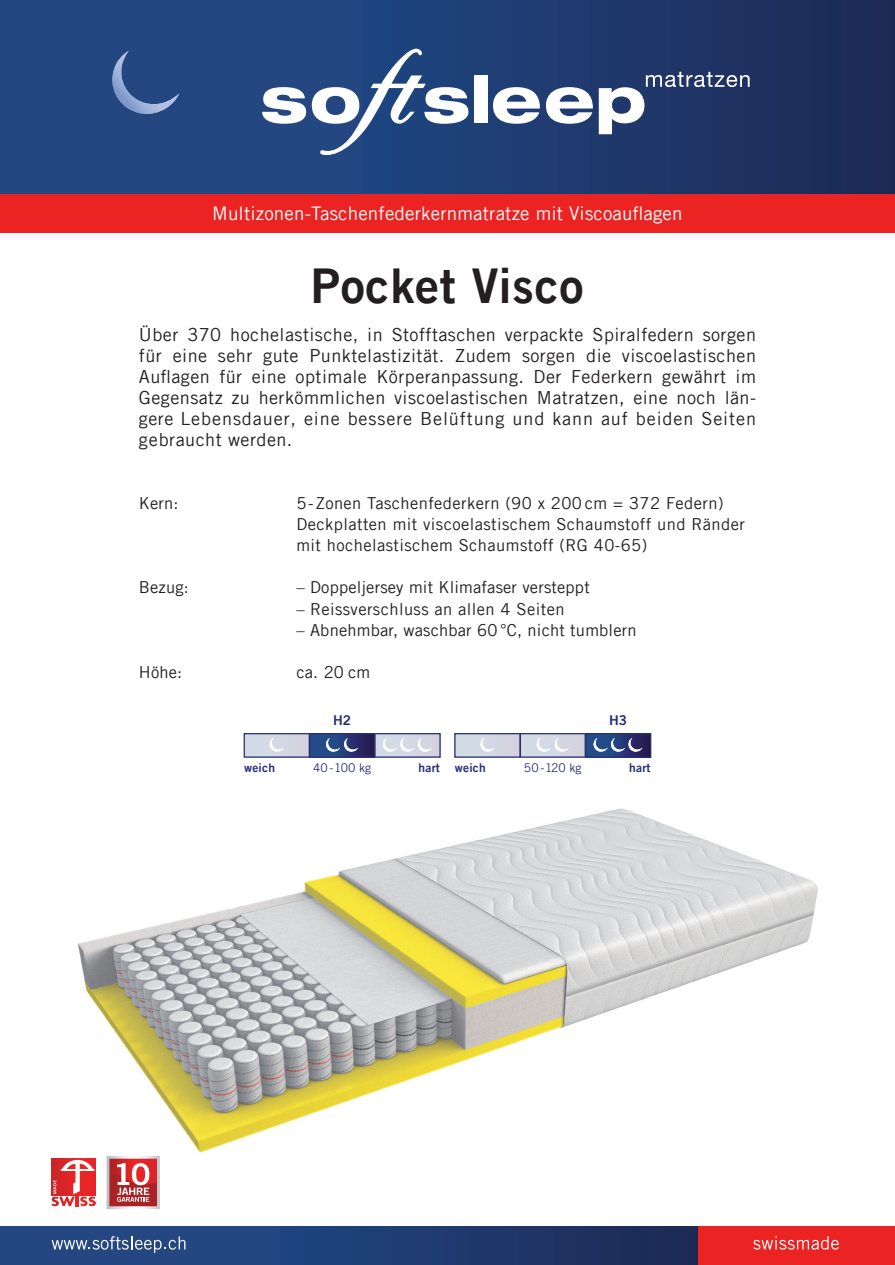
<style>
.page{position:relative;width:895px;height:1265px;background:#fff}
.page>*{position:absolute;margin:0;border:0;box-sizing:border-box;transform-origin:0 0}
.t1{font:48px "Trade Gothic LT Com Bd 2";letter-spacing:.015em;color:#231f20}
.t2{font:18.75px "Trade Gothic LT Com";letter-spacing:.01em;color:#fff}
.t3{font:18px/21px "Trade Gothic LT Com";letter-spacing:.05em;color:#231f20;text-align:justify}
.t4{font:16.5px/21px "Trade Gothic LT Com";letter-spacing:.025em;color:#231f20}
.t5{font:13.5px "Trade Gothic LT Com Bd 2";color:#2a2f78}
.t6{font:12px "Trade Gothic LT Com Bd 2";letter-spacing:.015em;color:#2a2f78}
.t7{font:12px "Trade Gothic LT Com";color:#2a2f78}
</style>
<div class="page">
<img style="left:77px;top:808px;width:741px;height:345px">
<svg style="left:52px;top:1158px;width:44px;height:1px"></svg>
<svg style="left:52px;top:1159px;width:44px;height:46px"></svg>
<svg style="left:106px;top:1156px;width:54px;height:52px;background:#ce6e70"></svg>
<div style="left:244px;top:733px;width:65px;height:24px;background:linear-gradient(to right,#d3deea,#d5d3de)"></div>
<svg style="left:375px;top:734px;width:63px;height:21px"></svg>
<svg style="left:310px;top:734px;width:64px;height:21px"></svg>
<div style="left:243px;top:732px;width:197px;height:25px;border:1px solid #2a2f78"></div>
<svg style="left:374px;top:733px;width:1px;height:24px"></svg>
<hr style="left:308px;top:733px;width:2px;height:24px;background:#2a2f78">
<svg style="left:382px;top:737px;width:49px;height:14px"></svg>
<svg style="left:325px;top:737px;width:33px;height:14px"></svg>
<svg style="left:269px;top:737px;width:15px;height:14px"></svg>
<div style="left:454px;top:733px;width:66px;height:24px;background:linear-gradient(to right,#d4deeb,#d6d3de)"></div>
<svg style="left:586px;top:734px;width:63px;height:21px"></svg>
<div style="left:520px;top:733px;width:65px;height:24px;background:linear-gradient(to right,#d4dfeb,#d6d4df)"></div>
<svg style="left:592px;top:737px;width:50px;height:14px"></svg>
<svg style="left:535px;top:737px;width:33px;height:14px"></svg>
<svg style="left:479px;top:737px;width:15px;height:14px"></svg>
<div style="left:454px;top:732px;width:197px;height:25px;border:1px solid #2a2f78"></div>
<hr style="left:584px;top:733px;width:2px;height:24px;background:#2a2f78">
<hr style="left:519px;top:733px;width:2px;height:24px;background:#2a2f78">
<div style="left:0;top:1225px;width:702px;height:39px;background:linear-gradient(to right,#254d8c,#1c2d5a)"></div>
<svg style="left:52px;top:1235px;width:133px;height:17px;background:#4f6a9a"></svg>
<div style="left:698px;top:1225px;width:196px;height:39px;background:#ec2323"></div>
<svg style="left:753px;top:1236px;width:85px;height:13px"></svg>
<div style="left:0;top:0;width:894px;height:210px;background:linear-gradient(to right,#254d8c,#1d2e5b)"></div>
<div style="left:0;top:194px;width:894px;height:39px;background:#ec2323"></div>
<svg style="left:107px;top:51px;width:72px;height:64px;background:#3b5b92"></svg>
<svg style="left:262px;top:87px;width:44px;height:37px"></svg>
<div style="left:474px;top:75px;width:13px;height:48px;background:#fff"></div>
<svg style="left:493px;top:87px;width:46px;height:37px"></svg>
<svg style="left:545px;top:87px;width:47px;height:37px"></svg>
<svg style="left:312px;top:49px;width:156px;height:106px"></svg>
<svg style="left:598px;top:72px;width:151px;height:62px"></svg>
<p class="t2" style="left:212px;top:202px;width:471px">Multizonen-Taschenfederkernmatratze mit Viscoauflagen</p>
<h1 class="t1" style="left:311px;top:256px;width:274px">Pocket Visco</h1>
<p class="t3" style="left:139px;top:324px;width:618px">Über 370 hochelastische, in Stofftaschen verpackte Spiralfedern sorgen für eine sehr gute Punktelastizität. Zudem sorgen die viscoelastischen Auflagen für eine optimale Körperanpassung. Der Federkern gewährt im Gegensatz zu herkömmlichen viscoelastischen Matratzen, eine noch län&shy;gere Lebensdauer, eine bessere Belüftung und kann auf beiden Seiten gebraucht werden.</p>
<p class="t4" style="left:139px;top:492px;width:41px">Kern:</p>
<p class="t4" style="left:296px;top:492px;width:450px">5-Zonen Taschenfederkern (90 x 200 cm = 372 Federn)<br>Deckplatten mit viscoelastischem Schaumstoff und Ränder mit hochelastischem Schaumstoff (RG 40-65)</p>
<p class="t4" style="left:139px;top:576px;width:51px">Bezug:</p>
<p class="t4" style="left:296px;top:576px;width:295px">– Doppeljersey mit Klimafaser versteppt</p>
<p class="t4" style="left:296px;top:597px;width:269px">– Reissverschluss an allen 4 Seiten</p>
<p class="t4" style="left:296px;top:618px;width:341px">– Abnehmbar, waschbar 60 °C, nicht tumblern</p>
<p class="t4" style="left:139px;top:660px;width:45px">Höhe:</p>
<p class="t4" style="left:296px;top:660px;width:75px">ca. 20 cm</p>
<p class="t5" style="left:333px;top:712px;width:20px">H2</p>
<p class="t6" style="left:244px;top:760px;width:32px">weich</p>
<p class="t7" style="left:313px;top:760px;width:60px">40-100 kg</p>
<p class="t6" style="left:418px;top:760px;width:23px">hart</p>
<p class="t5" style="left:608px;top:712px;width:20px">H3</p>
<p class="t6" style="left:454px;top:760px;width:32px">weich</p>
<p class="t7" style="left:523px;top:760px;width:59px">50-120 kg</p>
<p class="t6" style="left:629px;top:760px;width:23px">hart</p>
</div>
